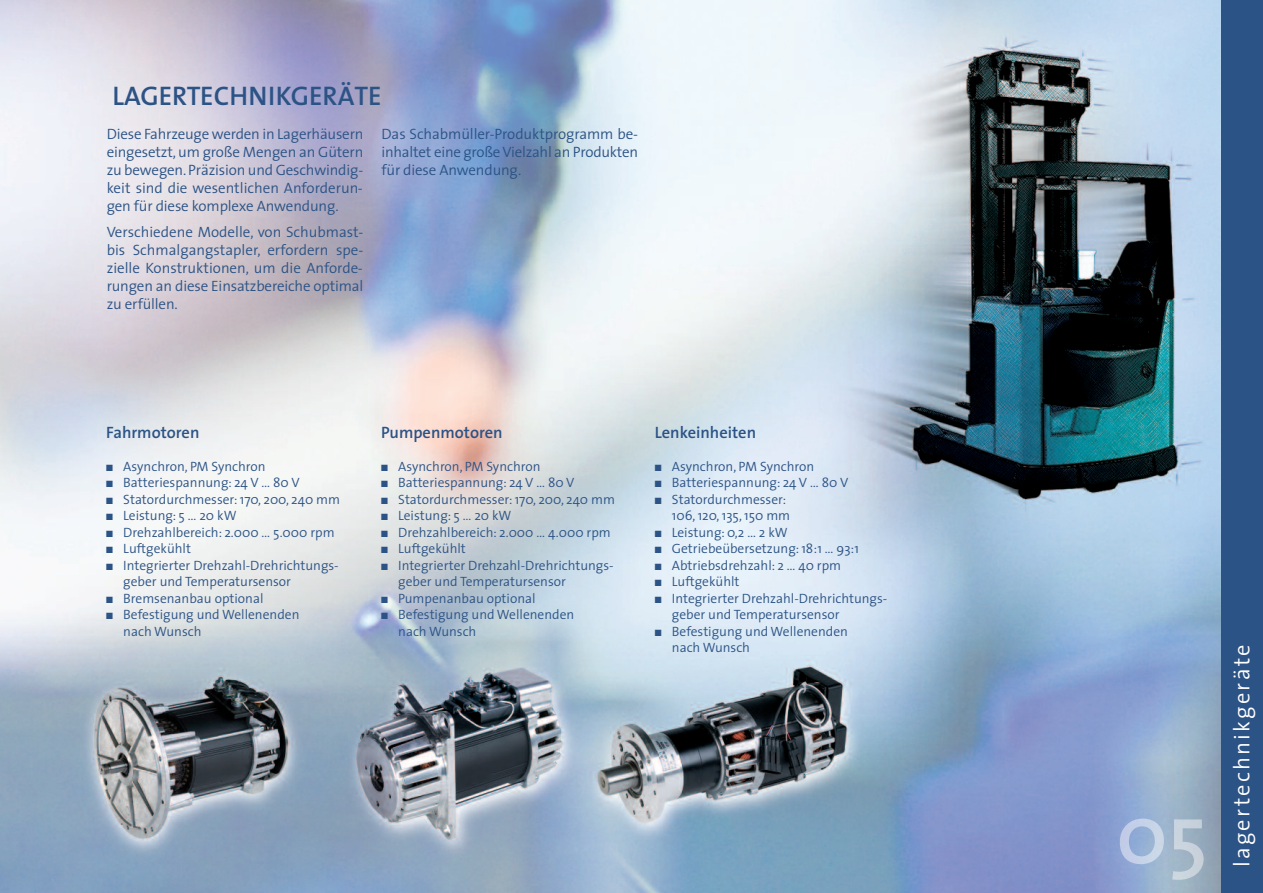
<style>
.page{position:relative;width:1263px;height:893px;background:#fff}
.page>*{position:absolute;margin:0;border:0;box-sizing:border-box;transform-origin:0 0}
.t1{font:600 27px "The Sans";color:#2c5385}
.t2{font:300 22.5px "The Sans";letter-spacing:.1em;color:#fff}
.t3{font:600 16.5px "The Sans";color:#2c5385}
.t4{font:300 15px/18px "The Sans";letter-spacing:-.01em;color:#2c5385;text-align:justify}
.t5{font:300 13.5px/16.5px "The Sans";color:#2c5385}
</style>
<div class="page">
<img style="left:0;top:0;width:1221px;height:893px">
<div style="left:1221px;top:0;width:42px;height:893px;background:#2c5385"></div>
<img style="left:1120px;top:819px;width:44px;height:45px">
<img style="left:1172px;top:820px;width:31px;height:60px">
<h1 class="t1" style="left:113px;top:86px;width:270px">LAGERTECHNIKGERÄTE</h1>
<p class="t4" style="left:107px;top:127px;width:258px">Diese Fahrzeuge werden in Lagerhäusern eingesetzt,um große Mengen an Gütern zu bewegen.Präzision und Geschwindig&shy;keit sind die wesentlichen Anforderun&shy;gen für diese komplexe Anwendung.</p>
<p class="t4" style="left:107px;top:225px;width:258px">Verschiedene Modelle, von Schubmast&shy;bis Schmalgangstapler, erfordern spe&shy;zielle Konstruktionen, um die Anforde&shy;rungen an diese Einsatzbereiche optimal zu erfüllen.</p>
<p class="t4" style="left:381px;top:127px;width:258px">Das Schabmüller-Produktprogramm be&shy;inhaltet eine großeVielzahl an Produkten für diese Anwendung.</p>
<p class="t3" style="left:106px;top:426px;width:95px">Fahrmotoren</p>
<p class="t5" style="left:106px;top:459px;width:161px">■ Asynchron, PM Synchron</p>
<p class="t5" style="left:106px;top:476px;width:195px">■ Batteriespannung: 24 V … 80 V</p>
<p class="t5" style="left:106px;top:492px;width:235px">■ Statordurchmesser: 170, 200, 240 mm</p>
<p class="t5" style="left:106px;top:509px;width:132px">■ Leistung: 5 … 20 kW</p>
<p class="t5" style="left:106px;top:525px;width:230px">■ Drehzahlbereich: 2.000 … 5.000 rpm</p>
<p class="t5" style="left:106px;top:542px;width:86px">■ Luftgekühlt</p>
<p class="t5" style="left:123px;top:558px;width:217px;text-indent:-17px">■ Integrierter Drehzahl-Drehrichtungs&shy;geber und Temperatursensor</p>
<p class="t5" style="left:106px;top:591px;width:159px">■ Bremsenanbau optional</p>
<p class="t5" style="left:123px;top:608px;width:178px;text-indent:-17px">■ Befestigung und Wellenenden nach Wunsch</p>
<p class="t3" style="left:381px;top:426px;width:123px">Pumpenmotoren</p>
<p class="t5" style="left:381px;top:459px;width:161px">■ Asynchron, PM Synchron</p>
<p class="t5" style="left:381px;top:476px;width:195px">■ Batteriespannung: 24 V … 80 V</p>
<p class="t5" style="left:381px;top:492px;width:235px">■ Statordurchmesser: 170, 200, 240 mm</p>
<p class="t5" style="left:381px;top:509px;width:132px">■ Leistung: 5 … 20 kW</p>
<p class="t5" style="left:381px;top:525px;width:231px">■ Drehzahlbereich: 2.000 … 4.000 rpm</p>
<p class="t5" style="left:381px;top:542px;width:86px">■ Luftgekühlt</p>
<p class="t5" style="left:398px;top:558px;width:217px;text-indent:-17px">■ Integrierter Drehzahl-Drehrichtungs&shy;geber und Temperatursensor</p>
<p class="t5" style="left:381px;top:591px;width:156px">■ Pumpenanbau optional</p>
<p class="t5" style="left:398px;top:608px;width:178px;text-indent:-17px">■ Befestigung und Wellenenden nach Wunsch</p>
<p class="t3" style="left:655px;top:426px;width:103px">Lenkeinheiten</p>
<p class="t5" style="left:655px;top:459px;width:161px">■ Asynchron, PM Synchron</p>
<p class="t5" style="left:655px;top:476px;width:195px">■ Batteriespannung: 24 V … 80 V</p>
<p class="t5" style="left:672px;top:492px;width:120px;text-indent:-17px">■ Statordurchmesser:<br>106, 120, 135, 150 mm</p>
<p class="t5" style="left:655px;top:525px;width:134px">■ Leistung: 0,2 … 2 kW</p>
<p class="t5" style="left:655px;top:542px;width:206px">■ Getriebeübersetzung: 18:1 … 93:1</p>
<p class="t5" style="left:655px;top:558px;width:188px">■ Abtriebsdrehzahl: 2 … 40 rpm</p>
<p class="t5" style="left:655px;top:575px;width:86px">■ Luftgekühlt</p>
<p class="t5" style="left:672px;top:591px;width:217px;text-indent:-17px">■ Integrierter Drehzahl-Drehrichtungs&shy;geber und Temperatursensor</p>
<p class="t5" style="left:672px;top:624px;width:178px;text-indent:-17px">■ Befestigung und Wellenenden nach Wunsch</p>
<h2 class="t2" style="left:1234px;top:867px;width:224px;rotate:-90deg">lagertechnikgeräte</h2>
</div>
